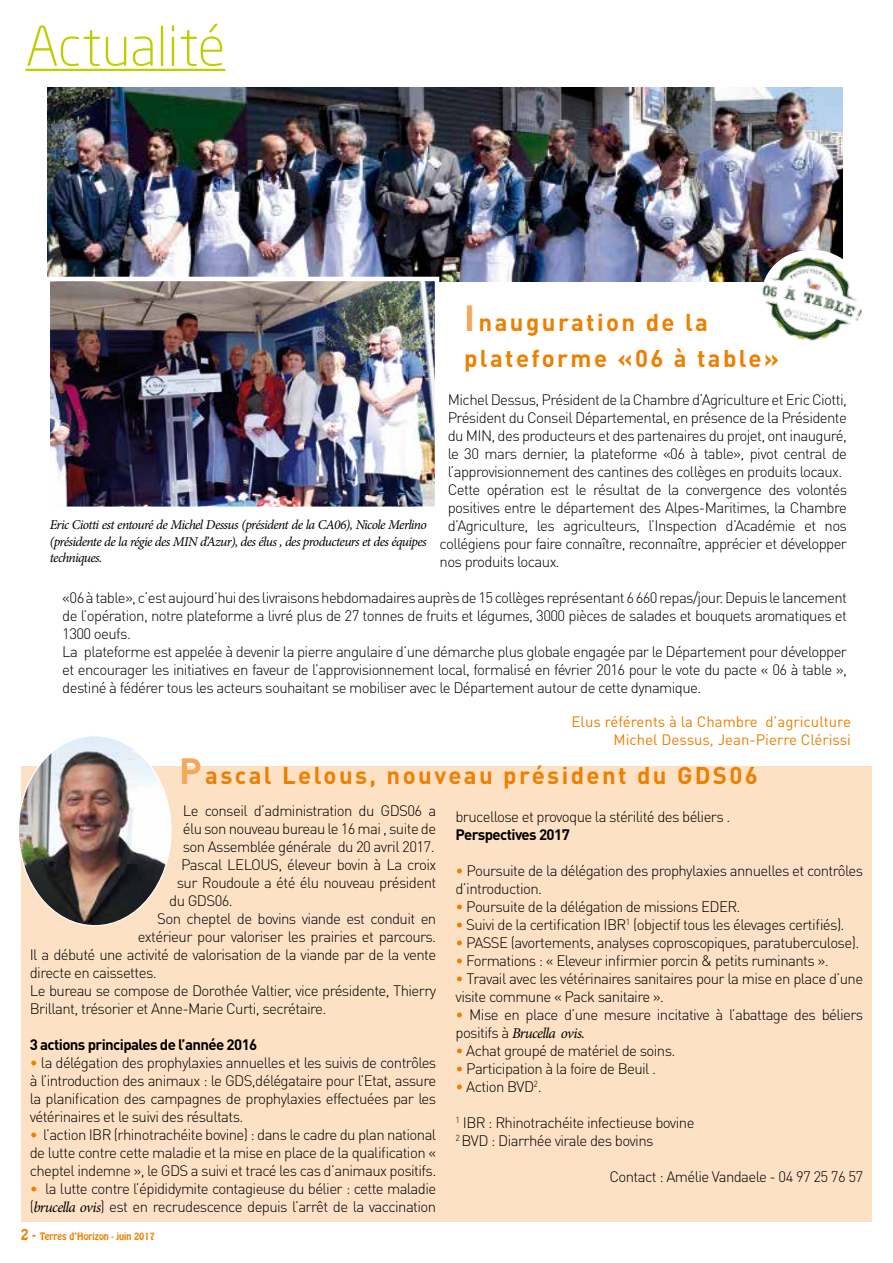
<style>
.page{position:relative;width:893px;height:1263px;background:#fff}
.page>*{position:absolute;margin:0;border:0;box-sizing:border-box;transform-origin:0 0}
.t1{font:300 54px "Neo Sans Pro";color:#c0ce00}
.t2{font:700 24px/36px "DIN Pro";letter-spacing:.1em;color:#ee7f00}
.t3{font:300 15px/18px "DIN Pro";letter-spacing:-.04em;color:#000}
.t4{font:15px/18px "DIN Pro";color:#ee7f00;text-align:right}
.t5{font:700 15px "DIN Pro";letter-spacing:-.04em;color:#000}
.t6{font:italic 15px "Minion Pro";letter-spacing:-.045em;color:#000}
.t7{font:italic 13.5px/16.2px "Minion Pro";letter-spacing:-.05em;color:#000;text-align:justify}
.t8{font:9px "Hobo Std";color:#ee7f00}
.s1{font-size:36px;color:#f5a858}
.s2{color:#ee7f00}
.s3{font-family:"Minion Pro";font-weight:400;font-style:italic}
.s4{font-size:13.5px}
.s5{font-family:"DIN Pro";font-weight:300;font-style:normal}
</style>
<div class="page">
<hr style="left:26px;top:69px;width:199px;height:2px;background:#c0ce00">
<img style="left:47px;top:88px;width:795px;height:193px">
<svg style="left:756px;top:244px;width:87px;height:38px"></svg>
<img style="left:758px;top:251px;width:105px;height:90px">
<img style="left:50px;top:282px;width:384px;height:224px">
<div style="left:45px;top:277px;width:394px;height:234px;border:4px solid #fff"></div>
<div style="left:45px;top:509px;width:386px;height:65px;background:#fff"></div>
<div style="left:21px;top:766px;width:851px;height:456px;background:#fde1c5"></div>
<img style="left:20px;top:737px;width:150px;height:189px">
<h1 class="t1" style="left:26px;top:14px;width:201px">Actualité</h1>
<h2 class="t2" style="left:464px;top:304px;width:317px"><span class="s1">I</span>nauguration de la plateforme «06 à table»</h2>
<p class="t3" style="left:448px;top:390px;width:401px">Michel Dessus, Président de la Chambre d’Agriculture et Eric Ciotti,</p>
<p class="t3" style="left:448px;top:408px;width:401px">Président du Conseil Départemental, en présence de la Présidente</p>
<p class="t3" style="left:448px;top:426px;width:401px">du MIN, des producteurs et des partenaires du projet, ont inauguré,</p>
<p class="t3" style="left:448px;top:444px;width:401px">le 30 mars dernier, la plateforme «06 à table», pivot central de</p>
<p class="t3" style="left:448px;top:462px;width:396px">l’approvisionnement des cantines des collèges en produits locaux.</p>
<p class="t3" style="left:448px;top:480px;width:401px">Cette opération est le résultat de la convergence des volontés</p>
<p class="t3" style="left:448px;top:498px;width:401px">positives entre le département des Alpes-Maritimes, la Chambre</p>
<p class="t3" style="left:448px;top:516px;width:401px">d’Agriculture, les agriculteurs, l’Inspection d’Académie et nos</p>
<p class="t3" style="left:440px;top:534px;width:409px">collégiens pour faire connaître, reconnaître, apprécier et développer</p>
<p class="t3" style="left:440px;top:552px;width:122px">nos produits locaux.</p>
<p class="t3" style="left:62px;top:588px;width:786px">«06 à table», c’est aujourd’hui des livraisons hebdomadaires auprès de 15 collèges représentant 6 660 repas/jour. Depuis le lancement de l’opération, notre plateforme a livré plus de 27 tonnes de fruits et légumes, 3000 pièces de salades et bouquets aromatiques et 1300 oeufs.<br>La plateforme est appelée à devenir la pierre angulaire d’une démarche plus globale engagée par le Département pour développer et encourager les initiatives en faveur de l’approvisionnement local, formalisé en février 2016 pour le vote du pacte « 06 à table », destiné à fédérer tous les acteurs souhaitant se mobiliser avec le Département autour de cette dynamique.</p>
<p class="t7" style="left:50px;top:517px;width:379px">Eric Ciotti est entouré de Michel Dessus (président de la CA06), Nicole Merlino (présidente de la régie des MIN d’Azur), des élus , des producteurs et des équipes techniques.</p>
<p class="t4" style="left:572px;top:712px;width:281px">Elus référents à la Chambre d’agriculture<br>Michel Dessus, Jean-Pierre Clérissi</p>
<h2 class="t2" style="left:179px;top:756px;width:580px"><span class="s1">P</span>ascal Lelous, nouveau président du GDS06</h2>
<p class="t3" style="left:183px;top:801px;width:255px">Le conseil d’administration du GDS06 a</p>
<p class="t3" style="left:183px;top:819px;width:255px">élu son nouveau bureau le 16 mai , suite de</p>
<p class="t3" style="left:183px;top:837px;width:253px">son Assemblée générale du 20 avril 2017.</p>
<p class="t3" style="left:181px;top:855px;width:257px">Pascal LELOUS, éleveur bovin à La croix</p>
<p class="t3" style="left:177px;top:873px;width:261px">sur Roudoule a été élu nouveau président</p>
<p class="t3" style="left:169px;top:891px;width:65px">du GDS06.</p>
<p class="t3" style="left:157px;top:909px;width:281px">Son cheptel de bovins viande est conduit en</p>
<p class="t3" style="left:138px;top:927px;width:300px">extérieur pour valoriser les prairies et parcours.</p>
<p class="t3" style="left:30px;top:945px;width:408px">Il a débuté une activité de valorisation de la viande par de la vente</p>
<p class="t3" style="left:30px;top:963px;width:129px">directe en caissettes.</p>
<p class="t3" style="left:30px;top:981px;width:408px">Le bureau se compose de Dorothée Valtier, vice présidente, Thierry</p>
<p class="t3" style="left:30px;top:999px;width:298px">Brillant, trésorier et Anne-Marie Curti, secrétaire.</p>
<p class="t5" style="left:30px;top:1035px;width:229px">3 actions principales de l’année 2016</p>
<p class="t3" style="left:30px;top:1053px;width:408px;text-align:justify"><span class="s2">•</span> la délégation des prophylaxies annuelles et les suivis de contrôles à l’introduction des animaux : le GDS,délégataire pour l’Etat, assure la planification des campagnes de prophylaxies effectuées par les vétérinaires et le suivi des résultats.</p>
<p class="t3" style="left:30px;top:1125px;width:408px;text-align:justify"><span class="s2">•</span> l’action IBR (rhinotrachéite bovine) : dans le cadre du plan national de lutte contre cette maladie et la mise en place de la qualification « cheptel indemne », le GDS a suivi et tracé les cas d’animaux positifs.</p>
<p class="t3" style="left:30px;top:1179px;width:408px"><span class="s2">•</span> la lutte contre l’épididymite contagieuse du bélier : cette maladie (<span class="s3">brucella ovis</span>) est en recrudescence depuis l’arrêt de la vaccination</p>
<p class="t8" style="left:21px;top:1230px;width:136px"><span class="s4">2 -</span> Terres d’Horizon - juin 2017</p>
<p class="t3" style="left:455px;top:807px;width:276px">brucellose et provoque la stérilité des béliers .</p>
<p class="t5" style="left:455px;top:825px;width:116px">Perspectives 2017</p>
<p class="t3" style="left:455px;top:861px;width:409px"><span class="s2">•</span> Poursuite de la délégation des prophylaxies annuelles et contrôles d’introduction.</p>
<p class="t3" style="left:455px;top:897px;width:287px"><span class="s2">•</span> Poursuite de la délégation de missions EDER.</p>
<p class="t3" style="left:455px;top:915px;width:391px"><span class="s2">•</span> Suivi de la certification IBR<sup>1</sup> (objectif tous les élevages certifiés).</p>
<p class="t3" style="left:455px;top:933px;width:405px"><span class="s2">•</span> PASSE (avortements, analyses coproscopiques, paratuberculose).</p>
<p class="t3" style="left:455px;top:951px;width:375px"><span class="s2">•</span> Formations : « Eleveur infirmier porcin &amp; petits ruminants ».</p>
<p class="t3" style="left:455px;top:969px;width:409px"><span class="s2">•</span> Travail avec les vétérinaires sanitaires pour la mise en place d’une visite commune « Pack sanitaire ».</p>
<p class="t3" style="left:455px;top:1005px;width:409px"><span class="s2">•</span> Mise en place d’une mesure incitative à l’abattage des béliers</p>
<p class="t6" style="left:455px;top:1023px;width:131px"><span class="s5">positifs à</span> Brucella ovis.</p>
<p class="t3" style="left:455px;top:1041px;width:221px"><span class="s2">•</span> Achat groupé de matériel de soins.</p>
<p class="t3" style="left:455px;top:1059px;width:202px"><span class="s2">•</span> Participation à la foire de Beuil .</p>
<p class="t3" style="left:455px;top:1077px;width:88px"><span class="s2">•</span> Action BVD<sup>2</sup>.</p>
<p class="t3" style="left:455px;top:1113px;width:241px"><sup>1</sup> IBR : Rhinotrachéite infectieuse bovine<br><sup>2</sup> BVD : Diarrhée virale des bovins</p>
<p class="t3" style="left:609px;top:1167px;width:255px">Contact : Amélie Vandaele - 04 97 25 76 57</p>
</div>
